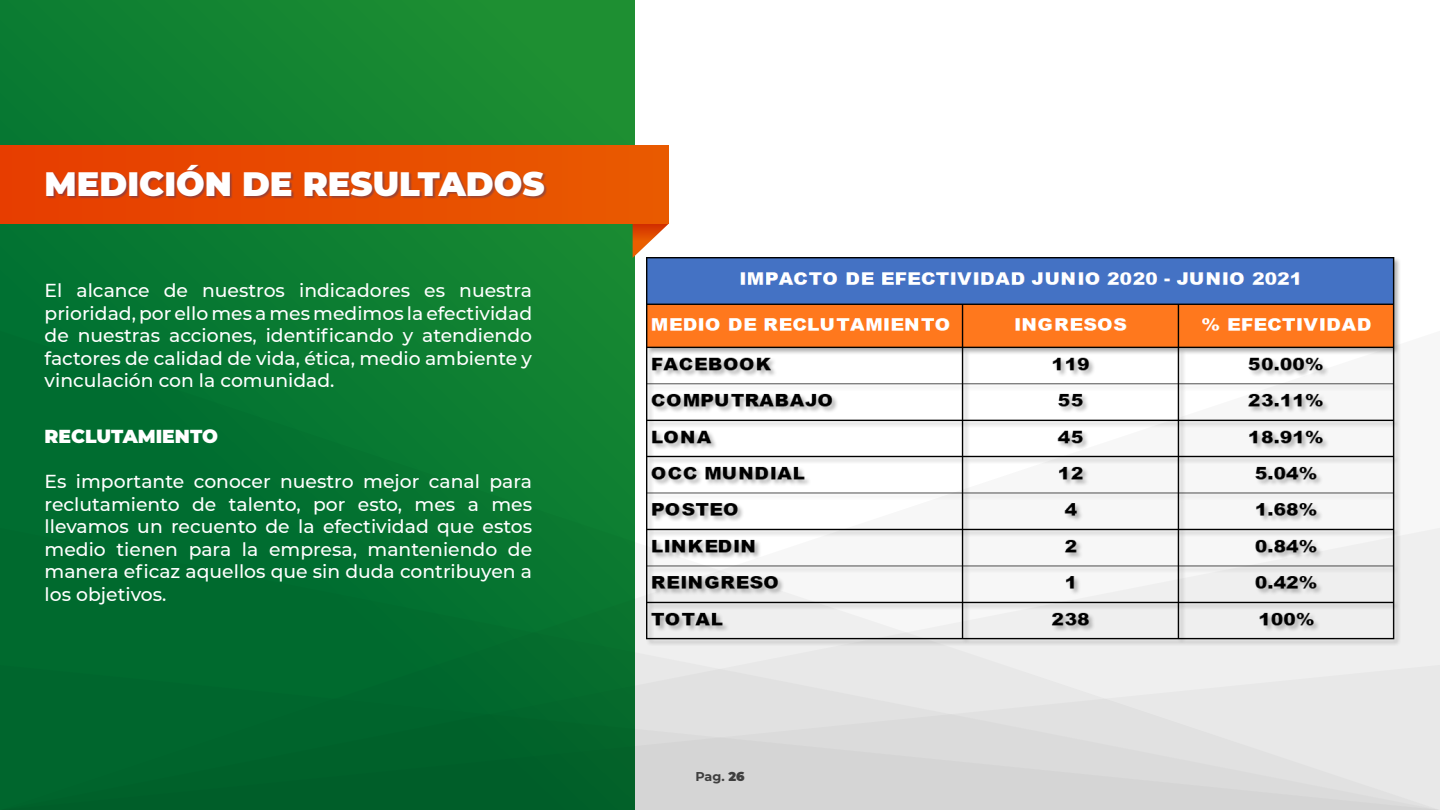
<style>
.page{position:relative;width:1440px;height:810px;background:#fff}
.page>*{position:absolute;margin:0;border:0;box-sizing:border-box;transform-origin:0 0}
.t1{font:900 33.75px "Montserrat";color:#fff}
.t2{font:500 18.75px/22.5px "Montserrat";color:#fff;text-align:justify}
.t3{font:900 18.75px "Montserrat";color:#fff}
.t4{font:700 12.75px "Montserrat";color:#3f3f3f}
.s1{font-weight:900}
</style>
<div class="page">
<div style="left:634px;top:528px;width:806px;height:137px;background:#efefef"></div>
<svg style="left:634px;top:665px;width:806px;height:145px;background:#dfdfdf"></svg>
<div style="left:645px;top:256px;width:756px;height:390px;background:#3f3f3f;opacity:.4"></div>
<img style="left:647px;top:258px;width:748px;height:382px">
<div style="left:0;top:0;width:634px;height:810px;background:linear-gradient(to bottom,#158a34,#00622c)"></div>
<svg style="left:633px;top:224px;width:36px;height:34px"></svg>
<div style="left:0;top:146px;width:669px;height:78px;background:linear-gradient(to right,#e73d00,#e95a00)"></div>
<div style="left:47px;top:165px;width:500px;height:34px;background:#283583;opacity:.4"></div>
<h1 class="t1" style="left:45px;top:158px;width:502px">MEDICIÓN DE RESULTADOS</h1>
<p class="t2" style="left:45px;top:278px;width:489px">El alcance de nuestros indicadores es nuestra prioridad, por ello mes a mes medimos la efectividad de nuestras acciones, identificando y atendiendo factores de calidad de vida, ética, medio ambiente y vinculación con la comunidad.</p>
<p class="t3" style="left:45px;top:423px;width:175px">RECLUTAMIENTO</p>
<p class="t2" style="left:45px;top:470px;width:489px">Es importante conocer nuestro mejor canal para reclutamiento de talento, por esto, mes a mes llevamos un recuento de la efectividad que estos medio tienen para la empresa, manteniendo de manera eficaz aquellos que sin duda contribuyen a los objetivos.</p>
<p class="t4" style="left:695px;top:767px;width:51px">Pag. <span class="s1">26</span></p>
</div>
